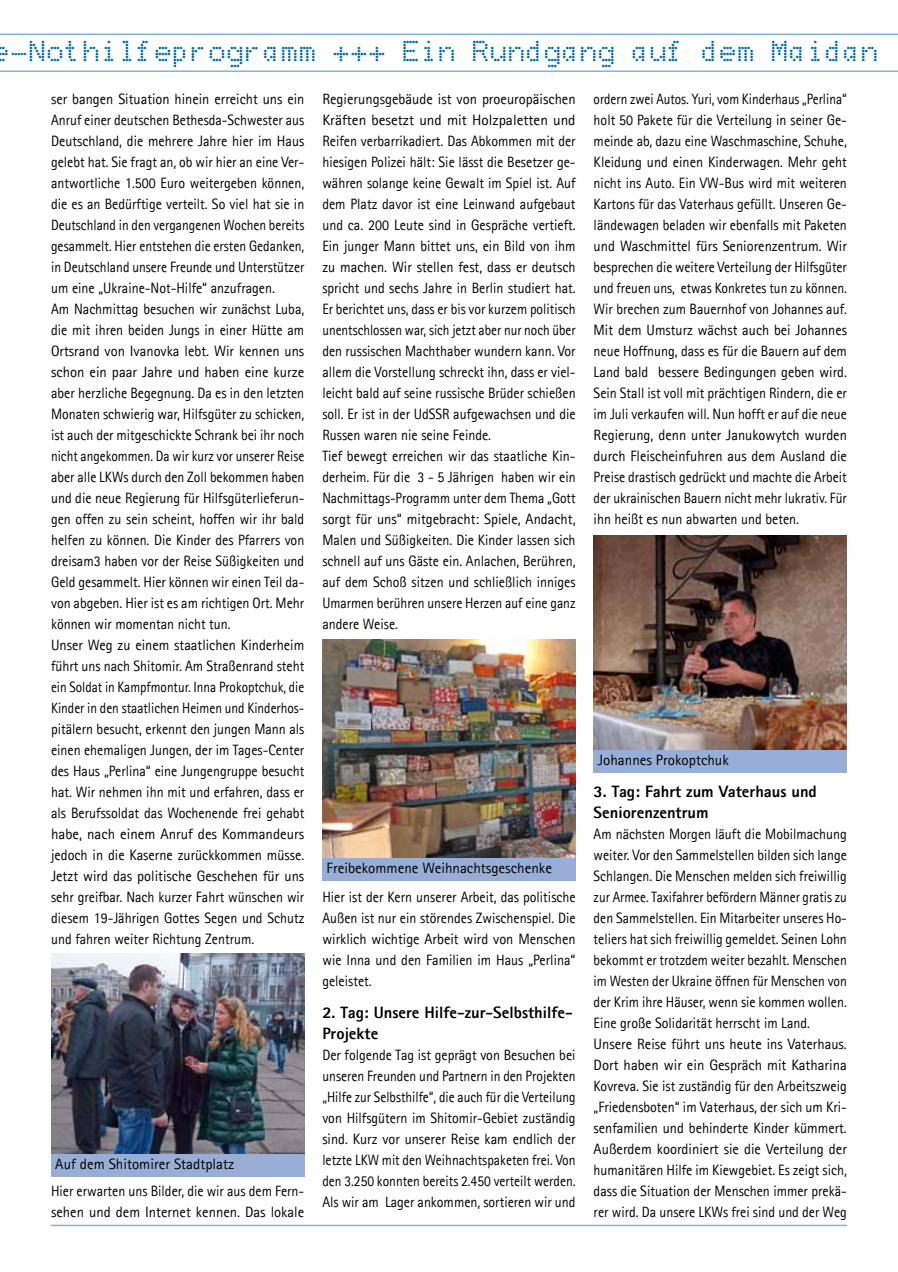
<style>
.page{position:relative;width:898px;height:1272px;background:#fff}
.page>*{position:absolute;margin:0;border:0;box-sizing:border-box;transform-origin:0 0}
.t1{font:24px "Dot Matrix";color:#0069ae}
.t2{font:800 16.5px/21px "Agfa Rotis Sans Serif";color:#000}
.t3{font:15px/21px "Agfa Rotis Sans Serif";color:#000;scale:.96 1}
.t4{font:15px/21px "Agfa Rotis Sans Serif";color:#000;scale:.93 1}
.t5{font:15px/21px "Agfa Rotis Sans Serif";color:#000}
.t6{font:15px/21px "Agfa Rotis Sans Serif";color:#000;text-align:justify;scale:.89 1}
</style>
<div class="page">
<hr style="left:51px;top:1224px;width:795px;height:2px;background:#0069ae">
<div style="left:51px;top:1153px;width:253px;height:23px;background:#98aed6"></div>
<div style="left:322px;top:857px;width:253px;height:23px;background:#98aed6"></div>
<div style="left:593px;top:749px;width:253px;height:23px;background:#98aed6"></div>
<hr style="left:0;top:34px;width:897px;height:1px;background:#0069ae">
<hr style="left:0;top:70px;width:897px;height:2px;background:#0069ae">
<img style="left:51px;top:953px;width:253px;height:200px">
<img style="left:322px;top:639px;width:253px;height:218px">
<img style="left:593px;top:535px;width:253px;height:214px">
<h1 class="t1" style="left:-6px;top:41px;width:887px">e-Nothilfeprogramm +++ Ein Rundgang auf dem Maidan</h1>
<p class="t3" style="left:51px;top:88px;width:265px">ser bangen Situation hinein erreicht uns ein Anruf einer deutschen Bethesda-Schwester aus Deutschland, die mehrere Jahre hier im Haus gelebt hat. Sie fragt an, ob wir hier an eine Ver&shy;antwortliche 1.500 Euro weitergeben können, die es an Bedürftige verteilt. So viel hat sie in Deutschland in den vergangenen Wochen bereits gesammelt. Hier entstehen die ersten Gedanken, in Deutschland unsere Freunde und Unterstützer um eine „Ukraine-Not-Hilfe“ anzufragen.<br>Am Nachmittag besuchen wir zunächst Luba, die mit ihren beiden Jungs in einer Hütte am Ortsrand von Ivanovka lebt. Wir kennen uns schon ein paar Jahre und haben eine kurze aber herzliche Begegnung. Da es in den letzten Monaten schwierig war, Hilfsgüter zu schicken, ist auch der mitgeschickte Schrank bei ihr noch nicht angekommen. Da wir kurz vor unserer Reise aber alle LKWs durch den Zoll bekommen haben und die neue Regierung für Hilfsgüterlieferun&shy;gen offen zu sein scheint, hoffen wir ihr bald helfen zu können. Die Kinder des Pfarrers von dreisam3 haben vor der Reise Süßigkeiten und Geld gesammelt. Hier können wir einen Teil da&shy;von abgeben. Hier ist es am richtigen Ort. Mehr können wir momentan nicht tun.<br>Unser Weg zu einem staatlichen Kinderheim führt uns nach Shitomir. Am Straßenrand steht ein Soldat in Kampfmontur. Inna Prokoptchuk, die Kinder in den staatlichen Heimen und Kinderhos&shy;pitälern besucht, erkennt den jungen Mann als einen ehemaligen Jungen, der im Tages-Center des Haus „Perlina“ eine Jungengruppe besucht hat. Wir nehmen ihn mit und erfahren, dass er als Berufssoldat das Wochenende frei gehabt habe, nach einem Anruf des Kommandeurs jedoch in die Kaserne zurückkommen müsse.<br>Jetzt wird das politische Geschehen für uns sehr greifbar. Nach kurzer Fahrt wünschen wir diesem 19-Jährigen Gottes Segen und Schutz und fahren weiter Richtung Zentrum.</p>
<p class="t5" style="left:55px;top:1153px;width:180px">Auf dem Shitomirer Stadtplatz</p>
<p class="t4" style="left:51px;top:1180px;width:274px">Hier erwarten uns Bilder, die wir aus dem Fern&shy;sehen und dem Internet kennen. Das lokale</p>
<p class="t5" style="left:322px;top:88px;width:255px">Regierungsgebäude ist von proeuropäischen Kräften besetzt und mit Holzpaletten und Reifen verbarrikadiert. Das Abkommen mit der hiesigen Polizei hält: Sie lässt die Besetzer ge&shy;währen solange keine Gewalt im Spiel ist. Auf dem Platz davor ist eine Leinwand aufgebaut und ca. 200 Leute sind in Gespräche vertieft.<br>Ein junger Mann bittet uns, ein Bild von ihm zu machen. Wir stellen fest, dass er deutsch spricht und sechs Jahre in Berlin studiert hat.<br>Er berichtet uns, dass er bis vor kurzem politisch unentschlossen war, sich jetzt aber nur noch über den russischen Machthaber wundern kann. Vor allem die Vorstellung schreckt ihn, dass er viel&shy;leicht bald auf seine russische Brüder schießen soll. Er ist in der UdSSR aufgewachsen und die Russen waren nie seine Feinde.<br>Tief bewegt erreichen wir das staatliche Kin&shy;derheim. Für die 3 - 5 Jährigen haben wir ein Nachmittags-Programm unter dem Thema „Gott sorgt für uns“ mitgebracht: Spiele, Andacht, Malen und Süßigkeiten. Die Kinder lassen sich schnell auf uns Gäste ein. Anlachen, Berühren, auf dem Schoß sitzen und schließlich inniges Umarmen berühren unsere Herzen auf eine ganz andere Weise.</p>
<p class="t6" style="left:593px;top:88px;width:286px">ordern zwei Autos. Yuri, vom Kinderhaus „Perlina“ holt 50 Pakete für die Verteilung in seiner Ge&shy;meinde ab, dazu eine Waschmaschine, Schuhe, Kleidung und einen Kinderwagen. Mehr geht nicht ins Auto. Ein VW-Bus wird mit weiteren Kartons für das Vaterhaus gefüllt. Unseren Ge&shy;ländewagen beladen wir ebenfalls mit Paketen und Waschmittel fürs Seniorenzentrum. Wir besprechen die weitere Verteilung der Hilfsgüter und freuen uns, etwas Konkretes tun zu können.<br>Wir brechen zum Bauernhof von Johannes auf.<br>Mit dem Umsturz wächst auch bei Johannes neue Hoffnung, dass es für die Bauern auf dem Land bald bessere Bedingungen geben wird.<br>Sein Stall ist voll mit prächtigen Rindern, die er im Juli verkaufen will. Nun hofft er auf die neue Regierung, denn unter Janukowytch wurden durch Fleischeinfuhren aus dem Ausland die Preise drastisch gedrückt und machte die Arbeit der ukrainischen Bauern nicht mehr lukrativ. Für ihn heißt es nun abwarten und beten.</p>
<p class="t5" style="left:326px;top:857px;width:227px">Freibekommene Weihnachtsgeschenke</p>
<p class="t4" style="left:322px;top:886px;width:274px;text-align:justify">Hier ist der Kern unserer Arbeit, das politische Außen ist nur ein störendes Zwischenspiel. Die wirklich wichtige Arbeit wird von Menschen wie Inna und den Familien im Haus „Perlina“ geleistet.</p>
<p class="t2" style="left:322px;top:1001px;width:252px">2. Tag: Unsere Hilfe-zur-Selbsthilfe-<br>Projekte</p>
<p class="t4" style="left:322px;top:1043px;width:274px;text-align:justify">Der folgende Tag ist geprägt von Besuchen bei unseren Freunden und Partnern in den Projekten „Hilfe zur Selbsthilfe“, die auch für die Verteilung von Hilfsgütern im Shitomir-Gebiet zuständig sind. Kurz vor unserer Reise kam endlich der letzte LKW mit den Weihnachtspaketen frei. Von den 3.250 konnten bereits 2.450 verteilt werden.<br>Als wir am Lager ankommen, sortieren wir und</p>
<p class="t5" style="left:597px;top:749px;width:132px">Johannes Prokoptchuk</p>
<p class="t2" style="left:593px;top:780px;width:225px">3. Tag: Fahrt zum Vaterhaus und<br>Seniorenzentrum</p>
<p class="t4" style="left:593px;top:823px;width:274px">Am nächsten Morgen läuft die Mobilmachung weiter. Vor den Sammelstellen bilden sich lange Schlangen. Die Menschen melden sich freiwillig zur Armee. Taxifahrer befördern Männer gratis zu den Sammelstellen. Ein Mitarbeiter unseres Ho&shy;teliers hat sich freiwillig gemeldet. Seinen Lohn bekommt er trotzdem weiter bezahlt. Menschen im Westen der Ukraine öffnen für Menschen von der Krim ihre Häuser, wenn sie kommen wollen.<br>Eine große Solidarität herrscht im Land.<br>Unsere Reise führt uns heute ins Vaterhaus.<br>Dort haben wir ein Gespräch mit Katharina Kovreva. Sie ist zuständig für den Arbeitszweig „Friedensboten“ im Vaterhaus, der sich um Kri&shy;senfamilien und behinderte Kinder kümmert.<br>Außerdem koordiniert sie die Verteilung der humanitären Hilfe im Kiewgebiet. Es zeigt sich, dass die Situation der Menschen immer prekä&shy;rer wird. Da unsere LKWs frei sind und der Weg</p>
</div>
